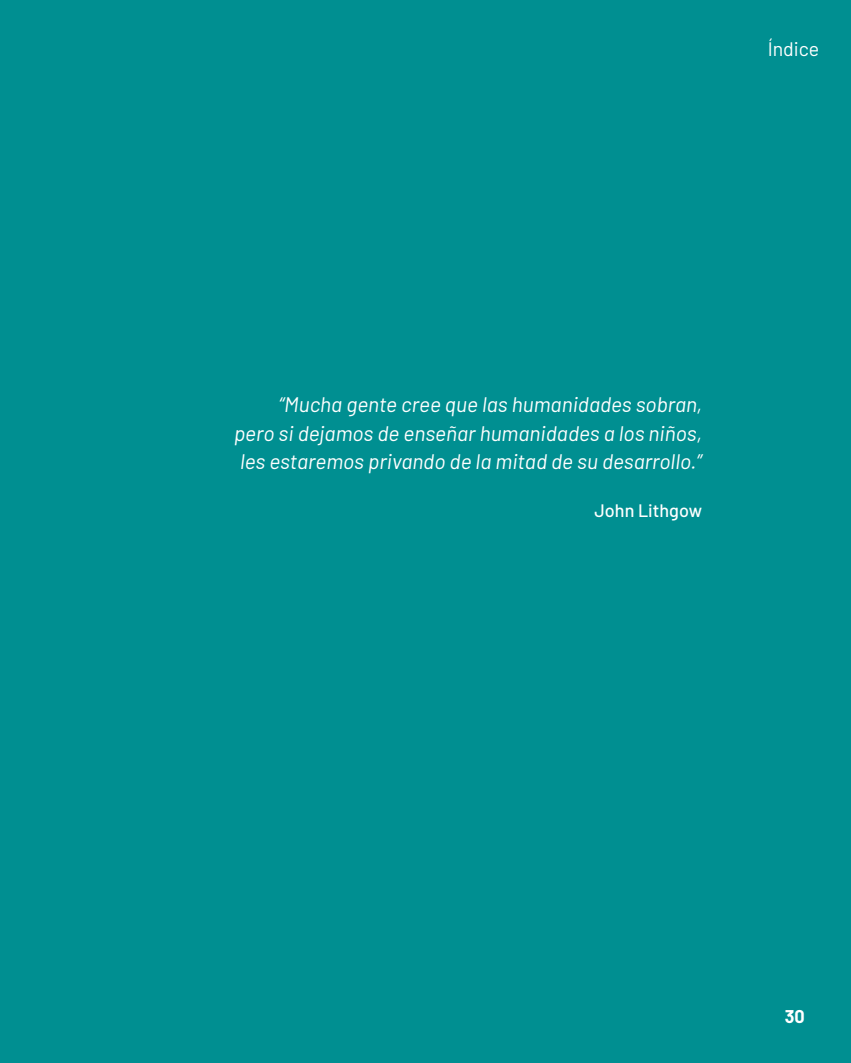
<style>
.page{position:relative;width:851px;height:1063px;background:#fff}
.page>*{position:absolute;margin:0;border:0;box-sizing:border-box;transform-origin:0 0}
.t1{font:italic 21px/28.5px "Barlow";color:#fff;text-align:justify}
.t2{font:19.5px "Barlow";color:#fff}
.t3{font:500 18px "Barlow";color:#fff}
.t4{font:700 18px "Barlow";color:#fff}
</style>
<div class="page">
<div style="left:0;top:0;width:850px;height:1063px;background:#008f91"></div>
<p class="t2" style="left:767px;top:35px;width:53px">Índice</p>
<p class="t1" style="left:234px;top:389px;width:469px;text-indent:45px">“Mucha gente cree que las humanidades sobran, pero si dejamos de enseñar humanidades a los niños, les estaremos privando de la mitad de su desarrollo.”</p>
<p class="t3" style="left:594px;top:497px;width:109px">John Lithgow</p>
<p class="t4" style="left:784px;top:1003px;width:21px">30</p>
</div>
